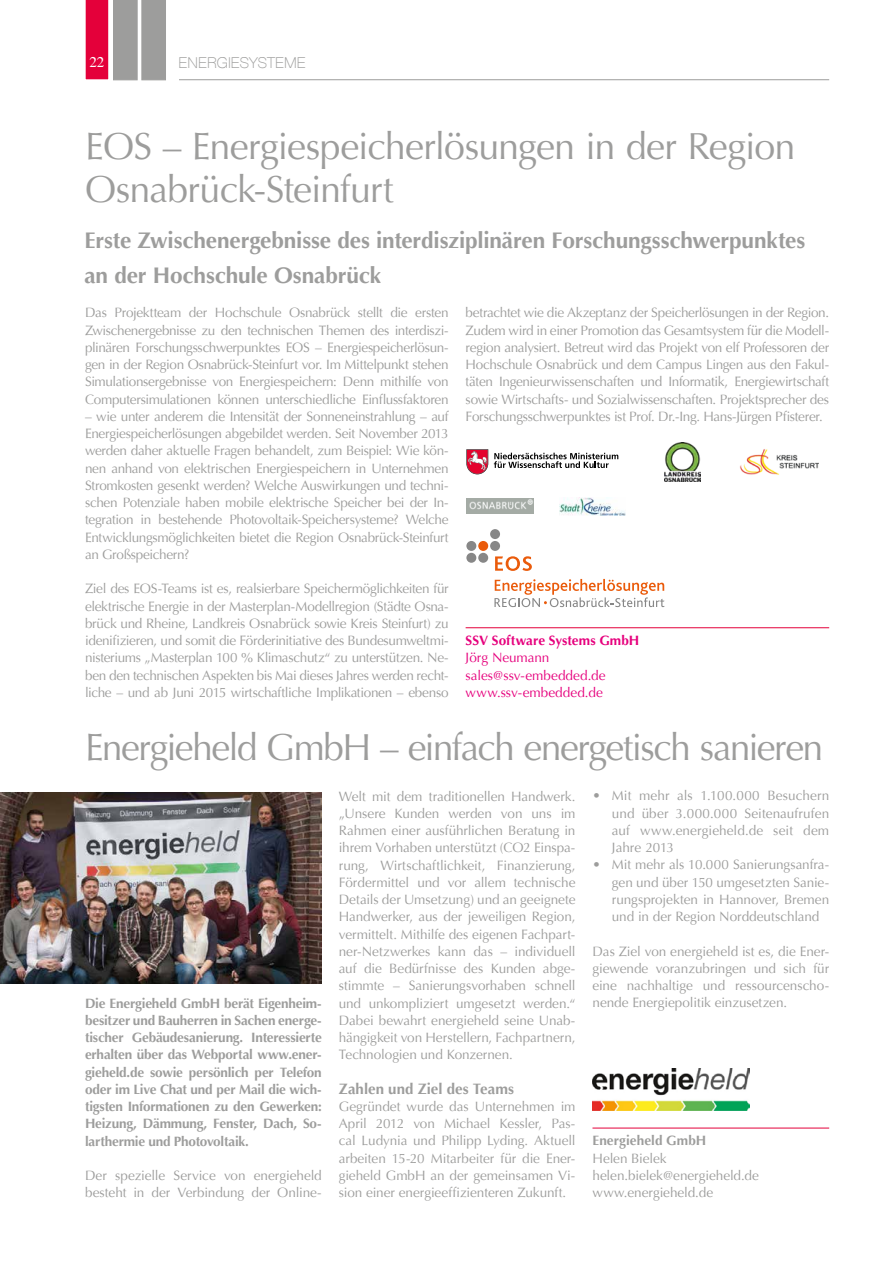
<style>
.page{position:relative;width:893px;height:1263px;background:#fff}
.page>*{position:absolute;margin:0;border:0;box-sizing:border-box;transform-origin:0 0}
.t1{font:37.5px/43.5px "Optima";letter-spacing:-.03em;color:#9d9d9c}
.t2{font:700 22.5px/34.5px "Optima";letter-spacing:-.005em;color:#9d9d9c}
.t3{font:700 15px "Optima";letter-spacing:.005em;color:#9d9d9c}
.t4{font:300 15px "Olnova";color:#9d9d9c}
.t5{font:15px "Times";color:#fff}
.t6{font:13.5px/17.2px "Optima";letter-spacing:-.01em;color:#9d9d9c;text-align:justify}
.t7{font:700 13.5px/17.2px "Optima";letter-spacing:-.01em;color:#9d9d9c;text-align:justify}
.t8{font:13.5px/17.2px "Optima";letter-spacing:.005em;color:#e6007d}
.t9{font:700 13.5px "Optima";letter-spacing:.005em;color:#e6007d}
.t10{font:700 13.5px "Optima";letter-spacing:.01em;color:#9d9d9c}
</style>
<div class="page">
<svg style="left:85px;top:0;width:81px;height:80px;background:#bb7c8c"></svg>
<hr style="left:179px;top:79px;width:650px;height:1px;background:#9d9d9c">
<hr style="left:466px;top:627px;width:363px;height:1px;background:#e4003a">
<hr style="left:592px;top:1128px;width:237px;height:1px;background:#e4003a">
<img style="left:467px;top:499px;width:66px;height:15px">
<img style="left:559px;top:497px;width:66px;height:18px">
<img style="left:740px;top:449px;width:79px;height:26px">
<svg style="left:495px;top:556px;width:37px;height:15px"></svg>
<svg style="left:494px;top:579px;width:170px;height:28px"></svg>
<div style="left:478px;top:553px;width:10px;height:10px;background:#878787;border-radius:50%"></div>
<div style="left:478px;top:541px;width:10px;height:10px;background:#ea5b0b;border-radius:50%"></div>
<div style="left:490px;top:541px;width:10px;height:10px;background:#878787;border-radius:50%"></div>
<div style="left:490px;top:529px;width:10px;height:10px;background:#878787;border-radius:50%"></div>
<div style="left:466px;top:553px;width:10px;height:10px;background:#878787;border-radius:50%"></div>
<div style="left:466px;top:541px;width:10px;height:10px;background:#878787;border-radius:50%"></div>
<img style="left:664px;top:442px;width:36px;height:39px">
<svg style="left:466px;top:449px;width:22px;height:25px"></svg>
<svg style="left:494px;top:453px;width:124px;height:15px"></svg>
<img style="left:592px;top:1069px;width:157px;height:42px">
<img style="left:0;top:793px;width:322px;height:191px">
<p class="t5" style="left:89px;top:54px;width:16px">22</p>
<p class="t4" style="left:179px;top:53px;width:129px">ENERGIESYSTEME</p>
<h1 class="t1" style="left:85px;top:125px;width:712px">EOS – Energiespeicherlösungen in der Region<br>Osnabrück-Steinfurt</h1>
<h2 class="t2" style="left:84px;top:224px;width:722px">Erste Zwischenergebnisse des interdisziplinären Forschungsschwerpunktes an der Hochschule Osnabrück</h2>
<p class="t6" style="left:85px;top:304px;width:365px">Das Projektteam der Hochschule Osnabrück stellt die ersten Zwischenergebnisse zu den technischen Themen des interdiszi&shy;plinären Forschungsschwerpunktes EOS – Energiespeicherlösun&shy;gen in der Region Osnabrück-Steinfurt vor. Im Mittelpunkt stehen Simulationsergebnisse von Energiespeichern: Denn mithilfe von Computersimulationen können unterschiedliche Einflussfaktoren</p>
<p class="t6" style="left:85px;top:408px;width:365px">– wie unter anderem die Intensität der Sonneneinstrahlung – auf Energiespeicherlösungen abgebildet werden. Seit November 2013 werden daher aktuelle Fragen behandelt, zum Beispiel: Wie kön&shy;nen anhand von elektrischen Energiespeichern in Unternehmen Stromkosten gesenkt werden? Welche Auswirkungen und techni&shy;schen Potenziale haben mobile elektrische Speicher bei der In&shy;tegration in bestehende Photovoltaik-Speichersysteme? Welche Entwicklungsmöglichkeiten bietet die Region Osnabrück-Steinfurt an Großspeichern?</p>
<p class="t6" style="left:85px;top:580px;width:365px">Ziel des EOS-Teams ist es, realsierbare Speichermöglichkeiten für elektrische Energie in der Masterplan-Modellregion (Städte Osna&shy;brück und Rheine, Landkreis Osnabrück sowie Kreis Steinfurt) zu idenifizieren, und somit die Förderinitiative des Bundesumweltmi&shy;nisteriums „Masterplan 100 % Klimaschutz“ zu unterstützen. Ne&shy;ben den technischen Aspekten bis Mai dieses Jahres werden recht&shy;liche – und ab Juni 2015 wirtschaftliche Implikationen – ebenso</p>
<p class="t6" style="left:466px;top:304px;width:365px">betrachtet wie die Akzeptanz der Speicherlösungen in der Region.<br>Zudem wird in einer Promotion das Gesamtsystem für die Modell&shy;region analysiert. Betreut wird das Projekt von elf Professoren der Hochschule Osnabrück und dem Campus Lingen aus den Fakul&shy;täten Ingenieurwissenschaften und Informatik, Energiewirtschaft sowie Wirtschafts- und Sozialwissenschaften. Projektsprecher des Forschungsschwerpunktes ist Prof. Dr.-Ing. Hans-Jürgen Pfisterer.</p>
<p class="t9" style="left:466px;top:632px;width:175px">SSV Software Systems GmbH</p>
<p class="t8" style="left:466px;top:649px;width:141px">Jörg Neumann sales@ssv-embedded.de www.ssv-embedded.de</p>
<h1 class="t1" style="left:85px;top:726px;width:740px">Energieheld GmbH – einfach energetisch sanieren</h1>
<p class="t7" style="left:85px;top:994px;width:238px">Die Energieheld GmbH berät Eigenheim&shy;besitzer und Bauherren in Sachen energe&shy;tischer Gebäudesanierung. Interessierte erhalten über das Webportal www.ener&shy;gieheld.de sowie persönlich per Telefon oder im Live Chat und per Mail die wich&shy;tigsten Informationen zu den Gewerken:<br>Heizung, Dämmung, Fenster, Dach, So&shy;larthermie und Photovoltaik.</p>
<p class="t6" style="left:85px;top:1167px;width:238px">Der spezielle Service von energieheld besteht in der Verbindung der Online-</p>
<p class="t6" style="left:339px;top:787px;width:238px">Welt mit dem traditionellen Handwerk. „Unsere Kunden werden von uns im Rahmen einer ausführlichen Beratung in ihrem Vorhaben unterstützt (CO2 Einspa&shy;rung, Wirtschaftlichkeit, Finanzierung, Fördermittel und vor allem technische Details der Umsetzung) und an geeignete Handwerker, aus der jeweiligen Region, vermittelt. Mithilfe des eigenen Fachpart&shy;ner-Netzwerkes kann das – individuell auf die Bedürfnisse des Kunden abge&shy;stimmte – Sanierungsvorhaben schnell und unkompliziert umgesetzt werden.“ Dabei bewahrt energieheld seine Unab&shy;hängigkeit von Herstellern, Fachpartnern, Technologien und Konzernen.</p>
<p class="t3" style="left:339px;top:1079px;width:177px">Zahlen und Ziel des Teams</p>
<p class="t6" style="left:339px;top:1098px;width:238px">Gegründet wurde das Unternehmen im April 2012 von Michael Kessler, Pas&shy;cal Ludynia und Philipp Lyding. Aktuell arbeiten 15-20 Mitarbeiter für die Ener&shy;gieheld GmbH an der gemeinsamen Vi&shy;sion einer energieeffizienteren Zukunft.</p>
<p class="t6" style="left:612px;top:787px;width:219px;text-indent:-19px">• Mit mehr als 1.100.000 Besuchern und über 3.000.000 Seitenaufrufen auf www.energieheld.de seit dem Jahre 2013</p>
<p class="t6" style="left:612px;top:856px;width:219px;text-indent:-19px">• Mit mehr als 10.000 Sanierungsanfra&shy;gen und über 150 umgesetzten Sanie&shy;rungsprojekten in Hannover, Bremen und in der Region Norddeutschland</p>
<p class="t6" style="left:592px;top:943px;width:238px">Das Ziel von energieheld ist es, die Ener&shy;giewende voranzubringen und sich für eine nachhaltige und ressourcenscho&shy;nende Energiepolitik einzusetzen.</p>
<p class="t10" style="left:592px;top:1132px;width:115px">Energieheld GmbH</p>
<p class="t6" style="left:592px;top:1150px;width:168px;text-align:left">Helen Bielek helen.bielek@energieheld.de www.energieheld.de</p>
</div>
